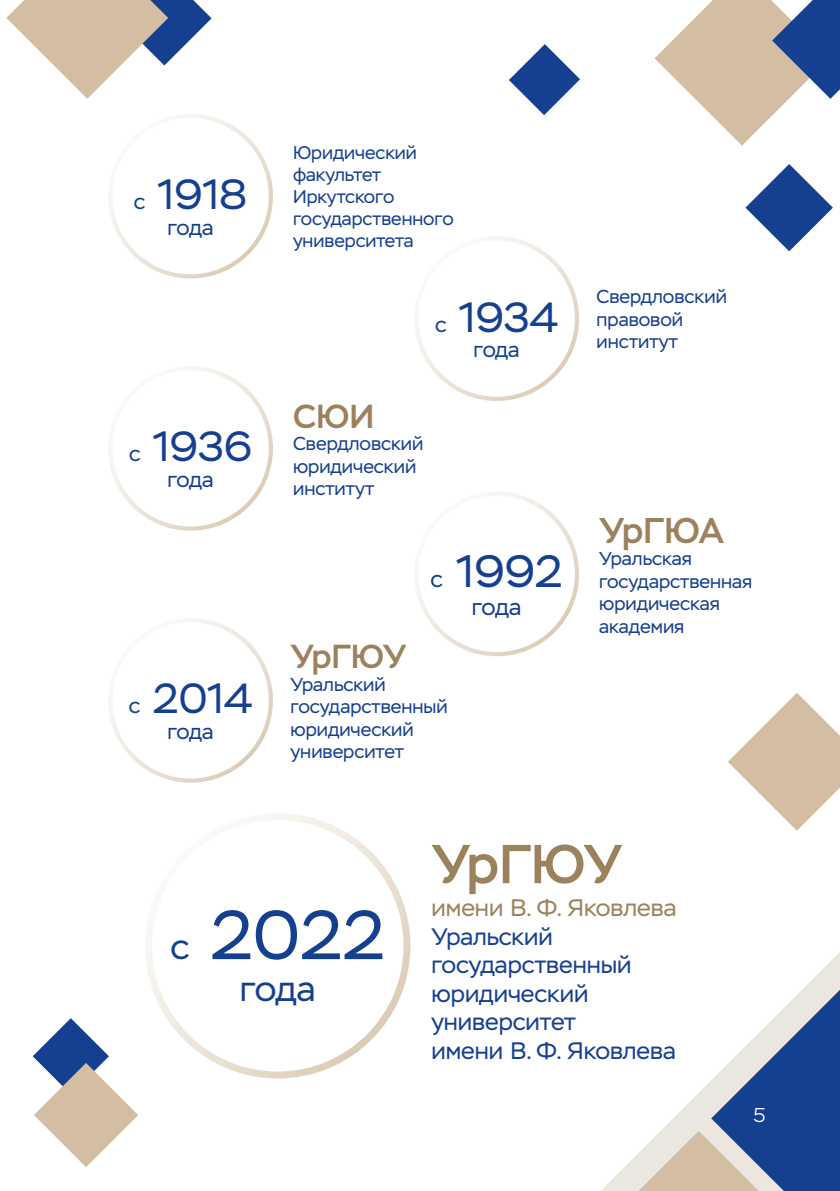
<style>
.page{position:relative;width:840px;height:1191px;background:#fff}
.page>*{position:absolute;margin:0;border:0;box-sizing:border-box;transform-origin:0 0}
.t1{font:69.2px "Stem";color:#153f8f}
.t2{font:500 54.8px "Stem";letter-spacing:-.015em;color:#9b825d}
.t3{font:45.2px "Stem";color:#153f8f}
.t4{font:42.2px "Stem";color:#153f8f}
.t5{font:500 35.8px "Stem";letter-spacing:-.01em;color:#9b825d}
.t6{font:35px "Stem";color:#153f8f}
.t7{font:500 33.2px "Stem";color:#9b825d}
.t8{font:23.8px/28.6px "Stem";color:#153f8f}
.t9{font:23.8px "Stem";color:#9b825d}
.t10{font:23px "Stem";color:#153f8f}
.t11{font:21.4px "Stem";letter-spacing:-.02em;color:#153f8f}
.t12{font:300 20px "Stem";color:#fff}
.t13{font:18.6px/22.4px "Stem";color:#153f8f}
.t14{font:18.4px/22px "Stem";color:#153f8f}
.s1{font-size:21.4px}
.s2{font-size:23px}
.s3{font-size:35px}
</style>
<div class="page">
<svg style="left:601px;top:953px;width:238px;height:238px"></svg>
<svg style="left:638px;top:989px;width:201px;height:202px"></svg>
<svg style="left:654px;top:0;width:185px;height:146px"></svg>
<svg style="left:745px;top:164px;width:87px;height:87px"></svg>
<svg style="left:509px;top:44px;width:70px;height:71px"></svg>
<svg style="left:33px;top:1018px;width:105px;height:149px"></svg>
<svg style="left:6px;top:0;width:205px;height:99px"></svg>
<svg style="left:728px;top:693px;width:111px;height:137px"></svg>
<div style="left:414px;top:491px;width:164px;height:165px;border:4px solid #d3bea3;border-radius:50%"></div>
<div style="left:145px;top:813px;width:265px;height:265px;border:7px solid #d3bea3;border-radius:50%"></div>
<div style="left:108px;top:114px;width:165px;height:164px;border:4px solid #d3bea3;border-radius:50%"></div>
<div style="left:108px;top:366px;width:165px;height:165px;border:4px solid #d3bea3;border-radius:50%"></div>
<div style="left:108px;top:618px;width:165px;height:164px;border:4px solid #d3bea3;border-radius:50%"></div>
<div style="left:414px;top:236px;width:164px;height:165px;border:4px solid #d3bea3;border-radius:50%"></div>
<h3 class="t4" style="left:134px;top:170px;width:115px"><span class="s1">с</span> 1918</h3>
<p class="t11" style="left:167px;top:215px;width:48px">года</p>
<h3 class="t4" style="left:129px;top:422px;width:124px"><span class="s1">с</span> 1936</h3>
<p class="t11" style="left:167px;top:467px;width:48px">года</p>
<h3 class="t4" style="left:129px;top:674px;width:125px"><span class="s1">с</span> 2014</h3>
<p class="t11" style="left:167px;top:719px;width:48px">года</p>
<p class="t14" style="left:293px;top:142px;width:162px">Юридический факультет<br>Иркутского государственного университета</p>
<h3 class="t4" style="left:435px;top:292px;width:125px"><span class="s1">с</span> 1934</h3>
<p class="t11" style="left:473px;top:337px;width:48px">года</p>
<h3 class="t7" style="left:293px;top:396px;width:83px">СЮИ</h3>
<p class="t13" style="left:293px;top:432px;width:132px">Свердловский юридический институт</p>
<h3 class="t3" style="left:430px;top:545px;width:133px"><span class="s2">с</span> 1992</h3>
<p class="t10" style="left:471px;top:593px;width:51px">года</p>
<h3 class="t7" style="left:290px;top:636px;width:117px">УрГЮУ</h3>
<p class="t13" style="left:290px;top:673px;width:158px">Уральский государственный юридический университет</p>
<p class="t13" style="left:596px;top:286px;width:132px">Свердловский правовой институт</p>
<h3 class="t5" style="left:599px;top:508px;width:126px">УрГЮА</h3>
<p class="t13" style="left:599px;top:548px;width:154px">Уральская государственная юридическая академия</p>
<h1 class="t1" style="left:170px;top:894px;width:216px"><span class="s3">с</span> 2022</h1>
<h3 class="t6" style="left:240px;top:968px;width:77px">года</h3>
<h2 class="t2" style="left:431px;top:830px;width:192px">УрГЮУ</h2>
<p class="t9" style="left:431px;top:893px;width:246px">имени В. Ф. Яковлева</p>
<p class="t8" style="left:431px;top:922px;width:246px">Уральский государственный юридический университет<br>имени В. Ф. Яковлева</p>
<p class="t12" style="left:753px;top:1104px;width:13px">5</p>
</div>
